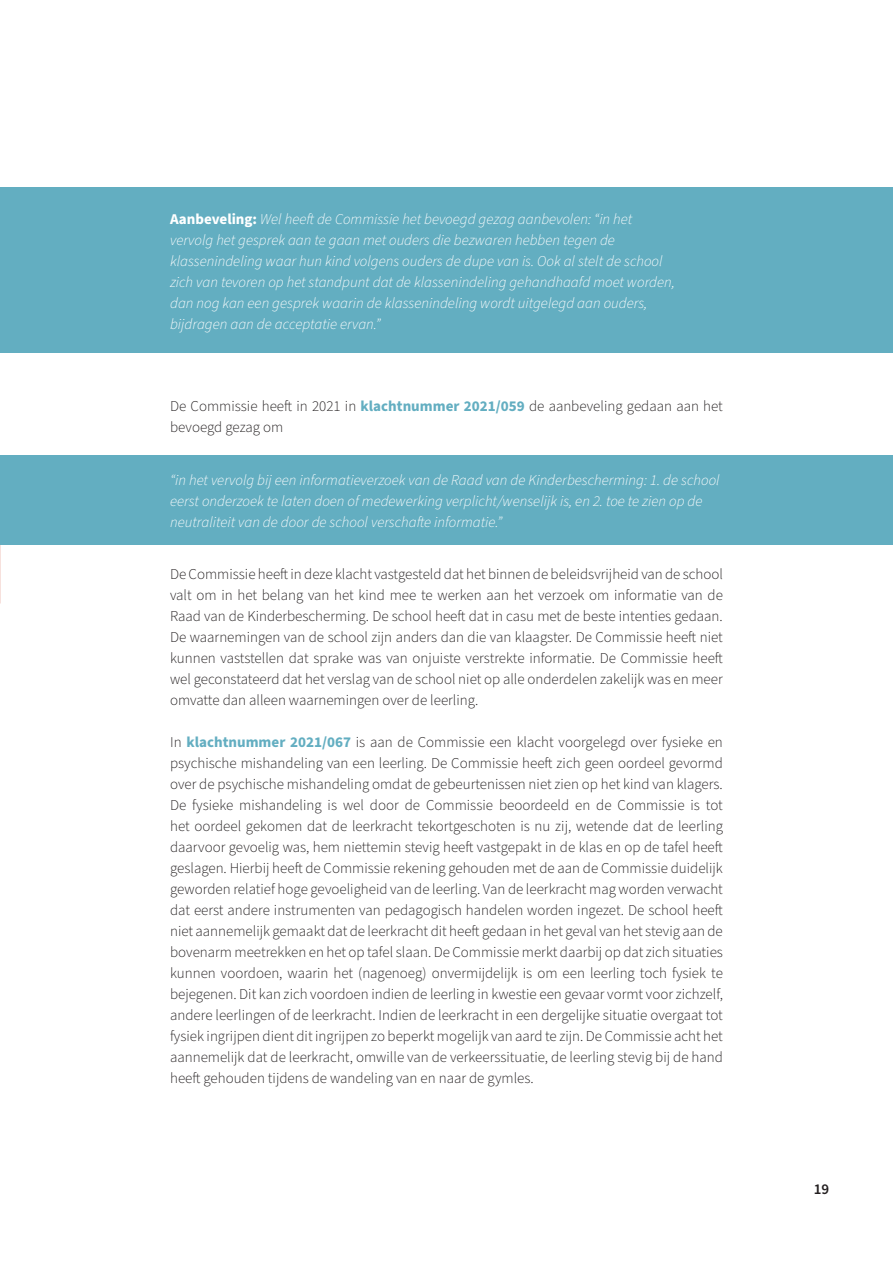
<style>
.page{position:relative;width:893px;height:1263px;background:#fff}
.page>*{position:absolute;margin:0;border:0;box-sizing:border-box;transform-origin:0 0}
.t1{font:300 15px/21px "Source Sans Pro";color:#231f20;text-align:justify}
.t2{font:italic 300 15px/21px "Source Sans Pro";color:#fff}
.t3{font:600 15px "Source Sans Pro";color:#231f20}
.s1{font-weight:700;font-style:normal}
.s2{font-weight:700;color:#63aec1}
</style>
<div class="page">
<div style="left:0;top:187px;width:893px;height:166px;background:#63aec1"></div>
<div style="left:0;top:455px;width:893px;height:89px;background:#63aec1"></div>
<p class="t2" style="left:170px;top:209px;width:506px"><span class="s1">Aanbeveling:</span> Wel heeft de Commissie het bevoegd gezag aanbevolen: “in het vervolg het gesprek aan te gaan met ouders die bezwaren hebben tegen de klassenindeling waar hun kind volgens ouders de dupe van is. Ook al stelt de school zich van tevoren op het standpunt dat de klassenindeling gehandhaafd moet worden, dan nog kan een gesprek waarin de klassenindeling wordt uitgelegd aan ouders, bijdragen aan de acceptatie ervan.”</p>
<p class="t1" style="left:170px;top:396px;width:554px">De Commissie heeft in 2021 in <span class="s2">klachtnummer 2021/059</span> de aanbeveling gedaan aan het bevoegd gezag om</p>
<p class="t2" style="left:170px;top:470px;width:551px">“in het vervolg bij een informatieverzoek van de Raad van de Kinderbescherming: 1. de school eerst onderzoek te laten doen of medewerking verplicht/wenselijk is, en 2. toe te zien op de neutraliteit van de door de school verschafte informatie.”</p>
<p class="t1" style="left:170px;top:564px;width:554px">De Commissie heeft in deze klacht vastgesteld dat het binnen de beleidsvrijheid van de school valt om in het belang van het kind mee te werken aan het verzoek om informatie van de Raad van de Kinderbescherming. De school heeft dat in casu met de beste intenties gedaan.<br>De waarnemingen van de school zijn anders dan die van klaagster. De Commissie heeft niet kunnen vaststellen dat sprake was van onjuiste verstrekte informatie. De Commissie heeft wel geconstateerd dat het verslag van de school niet op alle onderdelen zakelijk was en meer omvatte dan alleen waarnemingen over de leerling.</p>
<p class="t1" style="left:170px;top:732px;width:554px">In <span class="s2">klachtnummer 2021/067</span> is aan de Commissie een klacht voorgelegd over fysieke en psychische mishandeling van een leerling. De Commissie heeft zich geen oordeel gevormd over de psychische mishandeling omdat de gebeurtenissen niet zien op het kind van klagers.<br>De fysieke mishandeling is wel door de Commissie beoordeeld en de Commissie is tot het oordeel gekomen dat de leerkracht tekortgeschoten is nu zij, wetende dat de leerling daarvoor gevoelig was, hem niettemin stevig heeft vastgepakt in de klas en op de tafel heeft geslagen. Hierbij heeft de Commissie rekening gehouden met de aan de Commissie duidelijk geworden relatief hoge gevoeligheid van de leerling. Van de leerkracht mag worden verwacht dat eerst andere instrumenten van pedagogisch handelen worden ingezet. De school heeft niet aannemelijk gemaakt dat de leerkracht dit heeft gedaan in het geval van het stevig aan de bovenarm meetrekken en het op tafel slaan. De Commissie merkt daarbij op dat zich situaties kunnen voordoen, waarin het (nagenoeg) onvermijdelijk is om een leerling toch fysiek te bejegenen. Dit kan zich voordoen indien de leerling in kwestie een gevaar vormt voor zichzelf, andere leerlingen of de leerkracht. Indien de leerkracht in een dergelijke situatie overgaat tot fysiek ingrijpen dient dit ingrijpen zo beperkt mogelijk van aard te zijn. De Commissie acht het aannemelijk dat de leerkracht, omwille van de verkeerssituatie, de leerling stevig bij de hand heeft gehouden tijdens de wandeling van en naar de gymles.</p>
<p class="t3" style="left:814px;top:1179px;width:17px">19</p>
</div>
